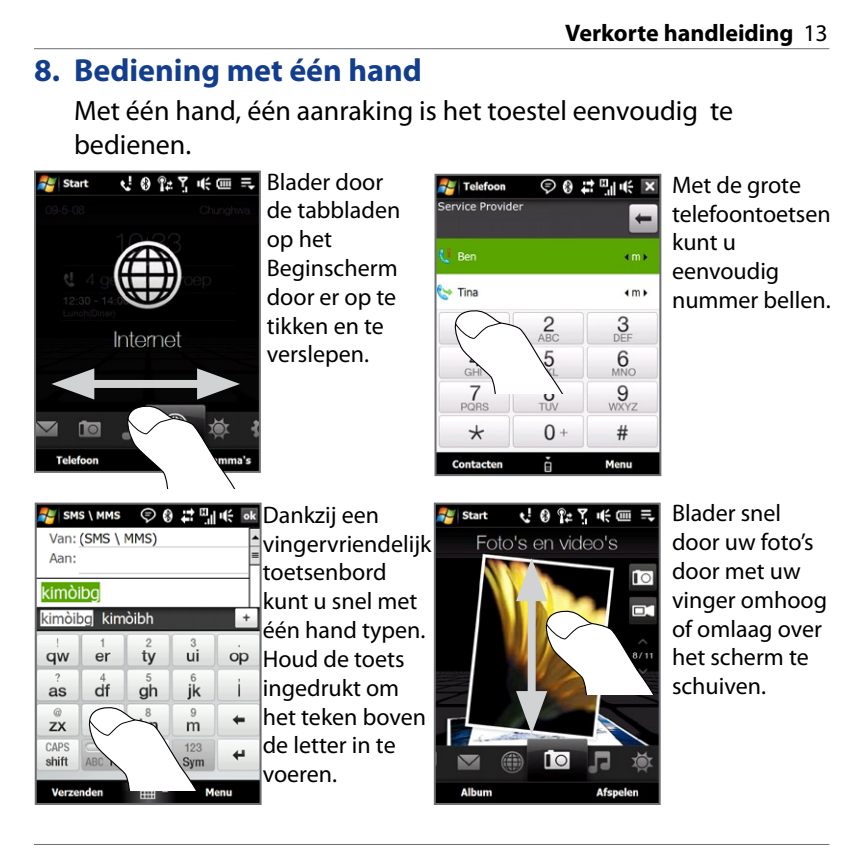
<style>
.page{position:relative;width:862px;height:862px;background:#fff}
.page>*{position:absolute;margin:0;border:0;box-sizing:border-box;transform-origin:0 0}
.idHeading2{font:700 32px "Myriad Pro";color:#133d8d}
.idBodytext{font:28px/33.6px "Myriad Pro";color:#000}
.t1{font:24px/28.8px "Myriad Pro";color:#000}
.t2{font:700 24px "Myriad Pro";color:#000}
.s1{font-weight:400}
</style>
<div class="page">
<hr style="left:34px;top:48px;width:795px;height:1px;background:#6d6e71">
<hr style="left:34px;top:844px;width:795px;height:1px;background:#6d6e71">
<img style="left:37px;top:173px;width:221px;height:297px">
<div style="left:34px;top:170px;width:227px;height:303px;border:2px solid #6d6e71"></div>
<svg style="left:127px;top:406px;width:114px;height:83px"></svg>
<div style="left:79px;top:380px;width:133px;height:8px;background:#d1d2d4"></div>
<svg style="left:51px;top:368px;width:43px;height:31px"></svg>
<svg style="left:197px;top:368px;width:43px;height:31px"></svg>
<img style="left:38px;top:505px;width:221px;height:297px">
<div style="left:35px;top:502px;width:227px;height:303px;border:2px solid #6d6e71"></div>
<svg style="left:89px;top:707px;width:113px;height:83px"></svg>
<img style="left:437px;top:177px;width:221px;height:296px">
<div style="left:434px;top:174px;width:227px;height:302px;border:2px solid #6d6e71"></div>
<svg style="left:455px;top:310px;width:113px;height:83px"></svg>
<img style="left:437px;top:505px;width:220px;height:297px">
<div style="left:434px;top:502px;width:226px;height:303px;border:2px solid #6d6e71"></div>
<div style="left:528px;top:586px;width:8px;height:120px;background:#d1d2d4"></div>
<svg style="left:516px;top:558px;width:31px;height:43px"></svg>
<img style="left:516px;top:611px;width:143px;height:123px">
<p class="t2" style="left:565px;top:17px;width:264px">Verkorte handleiding <span class="s1">13</span></p>
<p class="idHeading2" style="left:34px;top:49px;width:389px">8. Bediening met één hand</p>
<p class="idBodytext" style="left:74px;top:93px;width:660px">Met één hand, één aanraking is het toestel eenvoudig te bedienen.</p>
<p class="t1" style="left:267px;top:167px;width:135px">Blader door de tabbladen op het<br>Beginscherm door er op te tikken en te verslepen.</p>
<p class="t1" style="left:672px;top:170px;width:160px">Met de grote telefoontoetsen kunt u eenvoudig nummer bellen.</p>
<p class="t1" style="left:263px;top:500px;width:170px">Dankzij een vingervriendelijk toetsenbord kunt u snel met één hand typen.<br>Houd de toets ingedrukt om het teken boven de letter in te voeren.</p>
<p class="t1" style="left:672px;top:498px;width:157px">Blader snel door uw foto’s door met uw vinger omhoog of omlaag over het scherm te schuiven.</p>
</div>
